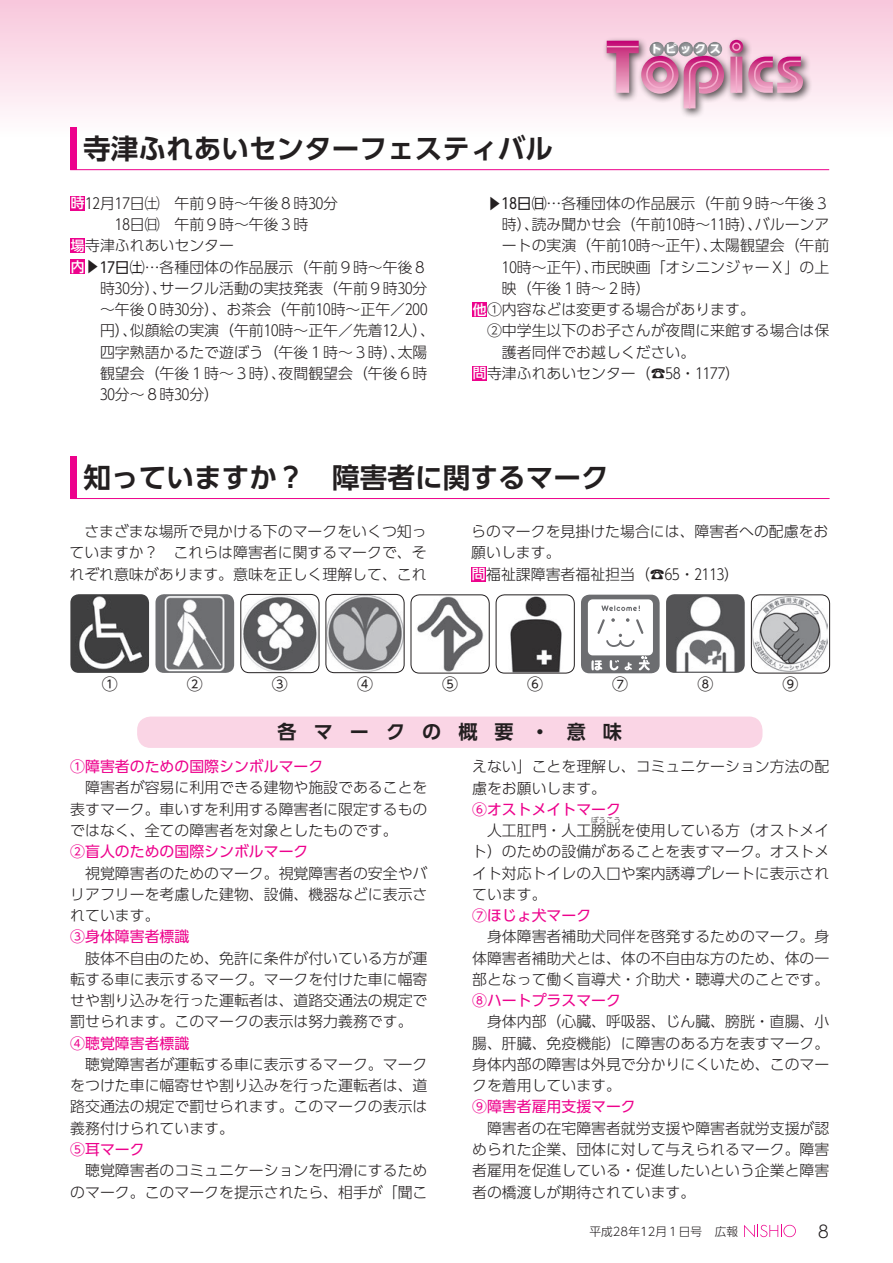
<style>
.page{position:relative;width:893px;height:1263px;background:#fff}
.page>*{position:absolute;margin:0;border:0;box-sizing:border-box;transform-origin:0 0}
.t1{font:700 27.6px "UD Shin Go Pro De";color:#231f20}
.t2{font:700 19.2px "UD Shin Go Pro De";letter-spacing:.89em;color:#231f20}
.t3{font:300 16.95px "UD Shin Go Pro";color:#231f20}
.t4{font:15.9px "UD Shin Go Pro";color:#231f20}
.t5{font:300 14.85px/21.3px "UD Shin Go Pro";color:#231f20;text-align:justify}
.t6{font:14.85px "UD Shin Go Pro";color:#ed028c}
.t7{font:500 13.8px "UD Shin Go Pro";color:#fff}
.t8{font:300 11.7px "UD Shin Go Pro";color:#231f20}
.t9{font:700 11.25px "UD Shin Go Pro";letter-spacing:.32em;color:#fff}
.t10{font:300 7.5px "UD Shin Go Pro";color:#231f20}
.s1{font-weight:500;font-size:13.8px;color:#fff}
.s2{font-weight:400}
</style>
<div class="page">
<div style="left:137px;top:716px;width:625px;height:32px;background:#fad5e5;border-radius:14px"></div>
<div style="left:0;top:0;width:893px;height:136px;background:linear-gradient(to bottom,#f8c6db,#fefcfd)"></div>
<div style="left:603px;top:36px;width:210px;height:82px;background:#231f20;opacity:.75"></div>
<svg style="left:607px;top:40px;width:196px;height:69px"></svg>
<svg style="left:649px;top:42px;width:15px;height:14px"></svg>
<svg style="left:664px;top:42px;width:14px;height:14px"></svg>
<svg style="left:679px;top:42px;width:14px;height:14px"></svg>
<svg style="left:693px;top:42px;width:15px;height:14px"></svg>
<svg style="left:708px;top:42px;width:14px;height:14px"></svg>
<div style="left:70px;top:196px;width:15px;height:14px;background:#ed028c"></div>
<div style="left:70px;top:238px;width:15px;height:15px;background:#ed028c"></div>
<div style="left:70px;top:259px;width:15px;height:15px;background:#ed028c"></div>
<div style="left:472px;top:302px;width:15px;height:15px;background:#ed028c"></div>
<div style="left:472px;top:366px;width:15px;height:15px;background:#ed028c"></div>
<hr style="left:70px;top:169px;width:759px;height:1px;background:#ed028c">
<div style="left:70px;top:128px;width:7px;height:42px;background:#ed028c"></div>
<hr style="left:71px;top:498px;width:758px;height:1px;background:#ed028c">
<div style="left:71px;top:456px;width:6px;height:43px;background:#ed028c"></div>
<div style="left:471px;top:567px;width:15px;height:14px;background:#ed028c"></div>
<img style="left:70px;top:594px;width:79px;height:79px">
<img style="left:416px;top:595px;width:70px;height:77px">
<div style="left:411px;top:595px;width:78px;height:78px;border:1px solid #231f20;border-radius:9px"></div>
<img style="left:510px;top:597px;width:52px;height:74px">
<div style="left:496px;top:595px;width:78px;height:78px;border:1px solid #231f20;border-radius:9px"></div>
<img style="left:666px;top:594px;width:79px;height:79px">
<svg style="left:581px;top:595px;width:79px;height:78px"></svg>
<img style="left:752px;top:596px;width:76px;height:76px">
<div style="left:751px;top:595px;width:79px;height:78px;border:1px solid #231f20;border-radius:9px"></div>
<img style="left:155px;top:594px;width:79px;height:79px">
<img style="left:241px;top:594px;width:78px;height:78px">
<div style="left:241px;top:594px;width:78px;height:79px;border:1px solid #231f20;border-radius:9px"></div>
<img style="left:326px;top:594px;width:78px;height:78px">
<div style="left:326px;top:594px;width:78px;height:79px;border:1px solid #231f20;border-radius:9px"></div>
<svg style="left:744px;top:1225px;width:52px;height:12px"></svg>
<h1 class="t1" style="left:83px;top:126px;width:471px">寺津ふれあいセンターフェスティバル</h1>
<p class="t9" style="left:651px;top:40px;width:72px">トピックス</p>
<p class="t5" style="left:70px;top:192px;width:269px;text-align:left"><span class="s1">時</span>１２月１７日㈯　午前９時～午後８時３０分　　　１８日㈰　午前９時～午後３時<br><span class="s1">場</span>寺津ふれあいセンター</p>
<p class="t5" style="left:100px;top:256px;width:329px"><span class="s2">１７日㈯</span>…各種団体の作品展示（午前９時～午後８</p>
<p class="t5" style="left:81px;top:274px;width:16px;rotate:-90deg">▼</p>
<p class="t7" style="left:71px;top:256px;width:15px">内</p>
<p class="t5" style="left:100px;top:277px;width:68px">時３０分）、</p>
<p class="t5" style="left:100px;top:298px;width:329px">～午後０時３０分）、お茶会（午前１０時～正午／２００</p>
<p class="t5" style="left:130px;top:319px;width:307px">似顔絵の実演（午前１０時～正午／先着１２人、(</p>
<p class="t5" style="left:160px;top:277px;width:269px">サークル活動の実技発表（午前９時３０分</p>
<p class="t5" style="left:100px;top:319px;width:39px">円）、</p>
<p class="t5" style="left:279px;top:341px;width:150px;text-indent:-179px">四字熟語かるたで遊ぼう（午後１時～３時）、<br>夜間観望会（午後６時</p>
<p class="t5" style="left:398px;top:341px;width:31px">太陽</p>
<p class="t5" style="left:100px;top:362px;width:188px">観望会（午後１時～３時）、<br>３０分～８時３０分(</p>
<p class="t5" style="left:502px;top:192px;width:329px"><span class="s2">１８日㈰</span>…各種団体の作品展示（午前９時～午後３</p>
<p class="t5" style="left:483px;top:210px;width:16px;rotate:-90deg">▼</p>
<p class="t5" style="left:755px;top:213px;width:76px">バルーンア</p>
<p class="t5" style="left:502px;top:213px;width:39px">時）、</p>
<p class="t5" style="left:532px;top:213px;width:232px">読み聞かせ会（午前１０時～１１時）、</p>
<p class="t5" style="left:591px;top:234px;width:240px;text-indent:-89px">ートの実演（午前１０時～正午）、<br>市民映画「オシニンジャーＸ」の上</p>
<p class="t5" style="left:710px;top:234px;width:121px">太陽観望会（午前</p>
<p class="t5" style="left:502px;top:256px;width:98px">１０時～正午）、</p>
<p class="t5" style="left:502px;top:277px;width:150px">映（午後１時～２時(</p>
<p class="t5" style="left:473px;top:298px;width:284px"><span class="s1">他</span>①内容などは変更する場合があります。</p>
<p class="t5" style="left:487px;top:319px;width:344px">②中学生以下のお子さんが夜間に来館する場合は保</p>
<p class="t5" style="left:502px;top:341px;width:195px">護者同伴でお越しください。</p>
<p class="t5" style="left:473px;top:362px;width:269px"><span class="s1">問</span>寺津ふれあいセンター)☎５８・１１７７(</p>
<h1 class="t1" style="left:84px;top:455px;width:527px">知っていますか？　障害者に関するマーク</h1>
<p class="t5" style="left:69px;top:520px;width:359px">　さまざまな場所で見かける下のマークをいくつ知っていますか？　これらは障害者に関するマークで、それぞれ意味があります。意味を正しく理解して、これ</p>
<p class="t5" style="left:471px;top:520px;width:359px;text-align:left">らのマークを見掛けた場合には、障害者への配慮をお願いします。<br><span class="s1">問</span>福祉課障害者福祉担当)☎６５・２１１３(</p>
<p class="t4" style="left:102px;top:671px;width:17px">1</p>
<p class="t4" style="left:187px;top:671px;width:17px">2</p>
<p class="t4" style="left:272px;top:671px;width:17px">3</p>
<p class="t4" style="left:357px;top:671px;width:17px">4</p>
<p class="t4" style="left:442px;top:671px;width:17px">5</p>
<p class="t4" style="left:527px;top:671px;width:17px">6</p>
<p class="t4" style="left:612px;top:671px;width:17px">7</p>
<p class="t2" style="left:278px;top:716px;width:237px">各マークの概要</p>
<p class="t2" style="left:531px;top:716px;width:21px">・</p>
<p class="t2" style="left:567px;top:716px;width:57px">意 味</p>
<p class="t4" style="left:697px;top:671px;width:17px">8</p>
<p class="t4" style="left:782px;top:671px;width:17px">9</p>
<p class="t6" style="left:70px;top:754px;width:254px">①障害者のための国際シンボルマーク</p>
<p class="t5" style="left:70px;top:777px;width:359px">　障害者が容易に利用できる建物や施設であることを表すマーク。車いすを利用する障害者に限定するものではなく、全ての障害者を対象としたものです。</p>
<p class="t6" style="left:70px;top:839px;width:240px">②盲人のための国際シンボルマーク</p>
<p class="t5" style="left:70px;top:862px;width:359px">　視覚障害者のためのマーク。視覚障害者の安全やバリアフリーを考慮した建物、設備、機器などに表示されています。</p>
<p class="t6" style="left:70px;top:925px;width:121px">③身体障害者標識</p>
<p class="t5" style="left:70px;top:947px;width:359px">　肢体不自由のため、免許に条件が付いている方が運転する車に表示するマーク。マークを付けた車に幅寄せや割り込みを行った運転者は、道路交通法の規定で罰せられます。このマークの表示は努力義務です。</p>
<p class="t6" style="left:70px;top:1031px;width:121px">④聴覚障害者標識</p>
<p class="t5" style="left:70px;top:1053px;width:359px">　聴覚障害者が運転する車に表示するマーク。マークをつけた車に幅寄せや割り込みを行った運転者は、道路交通法の規定で罰せられます。このマークの表示は義務付けられています。</p>
<p class="t6" style="left:70px;top:1137px;width:76px">⑤耳マーク</p>
<p class="t5" style="left:70px;top:1159px;width:359px">　聴覚障害者のコミュニケーションを円滑にするためのマーク。このマークを提示されたら、相手が「聞こ</p>
<p class="t5" style="left:472px;top:755px;width:359px">えない」ことを理解し、コミュニケーション方法の配慮をお願いします。</p>
<p class="t6" style="left:472px;top:797px;width:150px">⑥オストメイトマーク</p>
<p class="t5" style="left:472px;top:819px;width:359px">　人工肛門・人工膀胱を使用している方（オストメイ</p>
<p class="t10" style="left:591px;top:813px;width:31px">ぼうこう</p>
<p class="t5" style="left:472px;top:840px;width:359px">ト）のための設備があることを表すマーク。オストメイト対応トイレの入口や案内誘導プレートに表示されています。</p>
<p class="t6" style="left:472px;top:903px;width:121px">⑦ほじょ犬マーク</p>
<p class="t5" style="left:472px;top:925px;width:359px">　身体障害者補助犬同伴を啓発するためのマーク。身体障害者補助犬とは、体の不自由な方のため、体の一部となって働く盲導犬・介助犬・聴導犬のことです。</p>
<p class="t6" style="left:472px;top:988px;width:150px">⑧ハートプラスマーク</p>
<p class="t5" style="left:472px;top:1010px;width:359px">　身体内部（心臓、呼吸器、じん臓、膀胱・直腸、小腸、肝臓、免疫機能）に障害のある方を表すマーク。身体内部の障害は外見で分かりにくいため、このマークを着用しています。</p>
<p class="t6" style="left:472px;top:1095px;width:165px">⑨障害者雇用支援マーク</p>
<p class="t5" style="left:472px;top:1117px;width:359px">　障害者の在宅障害者就労支援や障害者就労支援が認められた企業、団体に対して与えられるマーク。障害者雇用を促進している・促進したいという企業と障害者の橋渡しが期待されています。</p>
<p class="t3" style="left:818px;top:1217px;width:13px">8</p>
<p class="t8" style="left:589px;top:1221px;width:114px">平成28年12月１日号</p>
<p class="t8" style="left:715px;top:1221px;width:25px">広報</p>
</div>
